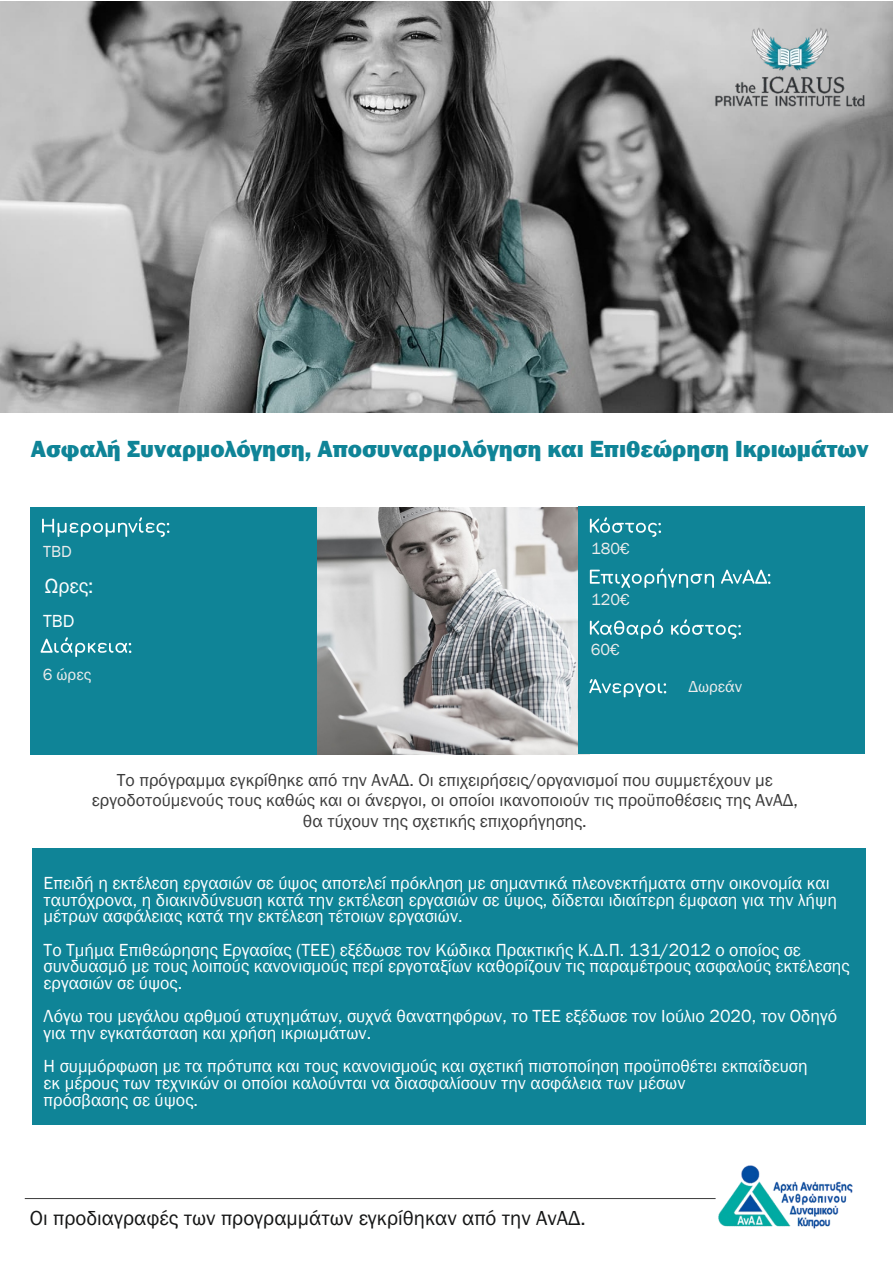
<style>
.page{position:relative;width:893px;height:1262px;background:#fff}
.page>*{position:absolute;margin:0;border:0;box-sizing:border-box;transform-origin:0 0}
.t1{font:800 24px "Franklin Gothic";color:#0f8497}
.t2{font:21px "Franklin Gothic";color:#151616}
.t3{font:21px "Franklin Gothic";color:#fff}
.t4{font:18px/16.6px "Franklin Gothic";color:#fff}
.t5{font:18px/20.4px "Franklin Gothic";color:#3b3b3b;text-align:center}
.t6{font:16.5px "Franklin Gothic";color:#ececec}
</style>
<div class="page">
<img style="left:316px;top:507px;width:262px;height:247px">
<img style="left:0;top:2px;width:893px;height:410px">
<img style="left:687px;top:3px;width:206px;height:128px">
<div style="left:30px;top:507px;width:286px;height:247px;background:#0f8497"></div>
<svg style="left:42px;top:517px;width:127px;height:20px"></svg>
<svg style="left:41px;top:637px;width:90px;height:20px"></svg>
<div style="left:578px;top:507px;width:286px;height:247px;background:#0f8497"></div>
<svg style="left:590px;top:517px;width:71px;height:20px"></svg>
<svg style="left:590px;top:568px;width:180px;height:20px"></svg>
<svg style="left:590px;top:619px;width:151px;height:20px"></svg>
<svg style="left:589px;top:679px;width:77px;height:18px"></svg>
<div style="left:32px;top:848px;width:833px;height:277px;background:#0f8497"></div>
<img style="left:712px;top:1165px;width:141px;height:64px">
<hr style="left:25px;top:1198px;width:690px;height:1px;background:#3b3b3b">
<h1 class="t1" style="left:31px;top:434px;width:839px">Ασφαλή Συναρμολόγηση, Αποσυναρμολόγηση και Επιθεώρηση Ικριωμάτων</h1>
<p class="t6" style="left:43px;top:541px;width:30px">TBD</p>
<p class="t3" style="left:45px;top:572px;width:50px">Ωρες:</p>
<p class="t4" style="left:43px;top:612px;width:33px">ΤΒD</p>
<p class="t6" style="left:43px;top:664px;width:50px">6 ώρες</p>
<p class="t6" style="left:591px;top:538px;width:40px">180€</p>
<p class="t6" style="left:591px;top:589px;width:40px">120€</p>
<p class="t6" style="left:591px;top:639px;width:31px">60€</p>
<p class="t6" style="left:688px;top:680px;width:55px">Δωρεάν</p>
<p class="t5" style="left:92px;top:771px;width:707px">Το πρόγραμμα εγκρίθηκε από την ΑνΑΔ. Οι επιχειρήσεις/οργανισμοί που συμμετέχουν με εργοδοτούμενούς τους καθώς και οι άνεργοι, οι οποίοι ικανοποιούν τις προϋποθέσεις της ΑνΑΔ, θα τύχουν της σχετικής επιχορήγησης.</p>
<p class="t4" style="left:44px;top:875px;width:794px">Επειδή η εκτέλεση εργασιών σε ύψος αποτελεί πρόκληση με σημαντικά πλεονεκτήματα στην οικονομία και ταυτόχρονα, η διακινδύνευση κατά την εκτέλεση εργασιών σε ύψος, δίδεται ιδιαίτερη έμφαση για την λήψη μέτρων ασφάλειας κατά την εκτέλεση τέτοιων εργασιών.</p>
<p class="t4" style="left:44px;top:941px;width:807px">Το Τμήμα Επιθεώρησης Εργασίας (ΤΕΕ) εξέδωσε τον Κώδικα Πρακτικής Κ.Δ.Π. 131/2012 ο οποίος σε συνδυασμό με τους λοιπούς κανονισμούς περί εργοταξίων καθορίζουν τις παραμέτρους ασφαλούς εκτέλεσης εργασιών σε ύψος.</p>
<p class="t4" style="left:44px;top:1008px;width:795px">Λόγω του μεγάλου αρθμού ατυχημάτων, συχνά θανατηφόρων, το ΤΕΕ εξέδωσε τον Ιούλιο 2020, τον Οδηγό για την εγκατάσταση και χρήση ικριωμάτων.</p>
<p class="t4" style="left:44px;top:1058px;width:765px">Η συμμόρφωση με τα πρότυπα και τους κανονισμούς και σχετική πιστοποίηση προϋποθέτει εκπαίδευση εκ μέρους των τεχνικών οι οποίοι καλούνται να διασφαλίσουν την ασφάλεια των μέσων<br>πρόσβασης σε ύψος.</p>
<p class="t2" style="left:30px;top:1210px;width:557px">Οι προδιαγραφές των προγραμμάτων εγκρίθηκαν από την ΑνΑΔ.</p>
</div>
